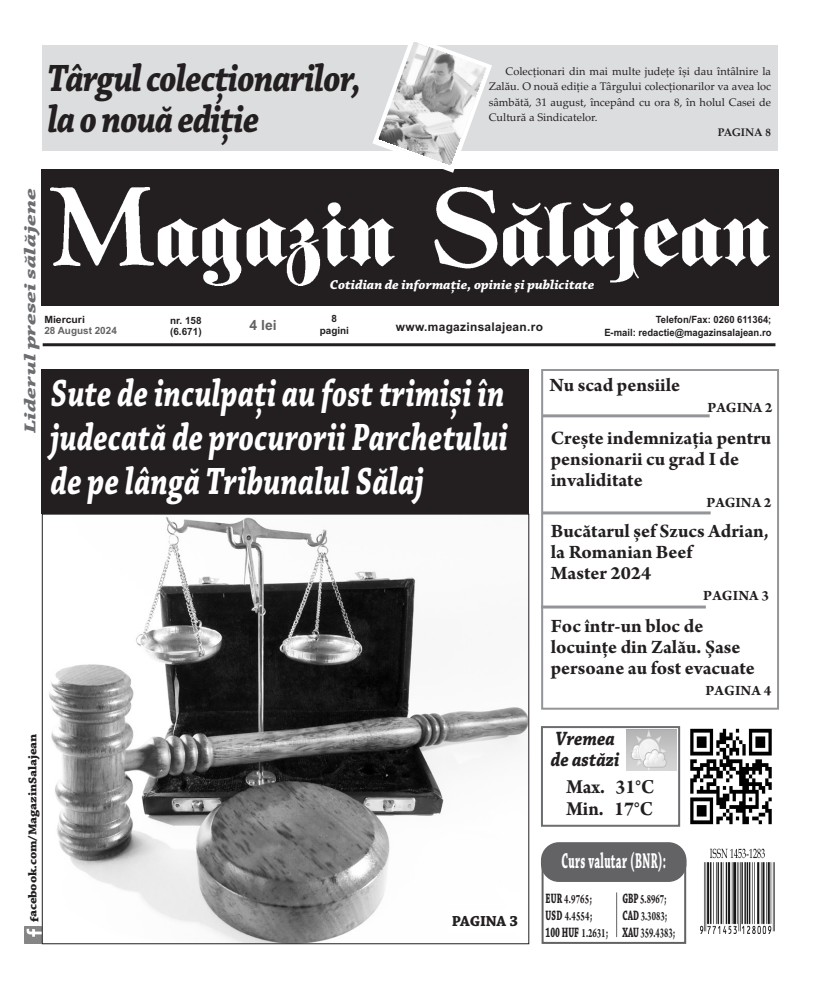
<style>
.page{position:relative;width:820px;height:993px;background:#fff}
.page>*{position:absolute;margin:0;border:0;box-sizing:border-box;transform-origin:0 0}
.t1{font:italic 700 40px/44px "Chaparral Pro";letter-spacing:.01em;color:#fff;text-align:justify;scale:.75 1}
.t2{font:italic 700 40px/41px "Chaparral Pro";letter-spacing:-.025em;color:#231f20;scale:.85 1}
.t3{font:700 22.6px "Chaparral Pro";letter-spacing:.035em;color:#fff;scale:.48 1}
.t4{font:700 21px/22.1px "Arno Pro";color:#231f20;scale:.93 1}
.t5{font:italic 700 20.3px/20.7px "Chaparral Pro";color:#231f20;scale:.87 1}
.t6{font:700 20px/21px "Arno Pro";color:#231f20}
.t7{font:italic 700 16.6px "Chaparral Pro";color:#6c6d70;scale:1.5 1}
.t8{font:700 15.3px "Chaparral Pro";letter-spacing:-.01em;color:#231f20}
.t9{font:700 15px "Arno Pro";letter-spacing:.005em;color:#231f20}
.t10{font:700 14.3px "Chaparral Pro";letter-spacing:-.005em;color:#231f20;scale:.6 1}
.t11{font:700 14.3px "Arno Pro";color:#231f20;scale:.59 1}
.t12{font:700 14px "Arial";color:#636366}
.t13{font:italic 700 13.6px "Chaparral Pro";color:#fff}
.t14{font:700 13.5px/17.2px "Arno Pro";letter-spacing:.005em;color:#231f20;scale:.64 1}
.t15{font:700 13.5px/17.2px "Arno Pro";letter-spacing:.005em;color:#231f20;scale:.65 1}
.t16{font:700 12px "Chaparral Pro";letter-spacing:-.01em;color:#231f20;scale:1.11 1}
.t17{font:700 12px "Arial";letter-spacing:.025em;color:#231f20}
.t18{font:11px/15px "Palatino Linotype";color:#231f20;text-align:justify}
.t19{font:700 11px "Palatino Linotype";color:#231f20}
.t20{font:700 10px/12.5px "Arial";color:#231f20;text-align:right;scale:.95 1}
.t21{font:700 10px/12px "Arial";color:#231f20;text-align:center}
.t22{font:700 10px "Arial";color:#636366}
.t23{font:700 10px "Arial";color:#231f20;scale:1.04 1}
.s1{font-family:"Chaparral Pro";font-size:14.3px}
.s2{font-size:14.3px}
.s3{font-family:"Arno Pro";font-size:13.5px}
.s4{font-family:"Arno Pro"}
.s5{font-family:"Chaparral Pro"}
</style>
<div class="page">
<img style="left:24px;top:926px;width:17px;height:17px">
<hr style="left:43px;top:343px;width:732px;height:3px;background:#231f20">
<div style="left:41px;top:169px;width:737px;height:137px;background:#231f20"></div>
<img style="left:50px;top:187px;width:719px;height:98px">
<div style="left:541px;top:369px;width:237px;height:340px;border:2px solid #939598"></div>
<hr style="left:542px;top:414px;width:167px;height:3px;background:#939598">
<hr style="left:541px;top:511px;width:169px;height:3px;background:#939598">
<hr style="left:540px;top:605px;width:165px;height:3px;background:#939598">
<div style="left:541px;top:859px;width:145px;height:84px;border:2px solid #636366"></div>
<div style="left:540px;top:841px;width:146px;height:40px;background:#636366;border-radius:18px"></div>
<hr style="left:616px;top:892px;width:1px;height:44px;background:#636366">
<img style="left:700px;top:848px;width:74px;height:85px">
<div style="left:540px;top:725px;width:140px;height:101px;border:2px solid #6c6d70"></div>
<img style="left:626px;top:729px;width:50px;height:41px">
<img style="left:690px;top:728px;width:82px;height:97px">
<div style="left:473px;top:45px;width:304px;height:105px;background:#dcdddf"></div>
<div style="left:43px;top:45px;width:437px;height:105px;background:#dcdddf"></div>
<div style="left:41px;top:368px;width:487px;height:145px;background:#231f20"></div>
<img style="left:49px;top:517px;width:477px;height:424px">
<div style="left:448px;top:909px;width:74px;height:23px;background:#fff"></div>
<svg style="left:369px;top:42px;width:125px;height:131px"></svg>
<h1 class="t2" style="left:48px;top:61px;width:371px">Târgul colecționarilor, la o nouă ediție</h1>
<p class="t18" style="left:488px;top:65px;width:284px;text-indent:17px">Colecţionari din mai multe judeţe își dau întâlnire la Zalău. O nouă ediţie a Târgului colecţionarilor va avea loc sâmbătă, 31 august, începând cu ora 8, în holul Casei de Cultură a Sindicatelor.</p>
<p class="t19" style="left:717px;top:125px;width:55px">PAGINA 8</p>
<p class="t7" style="left:24px;top:433px;width:165px;rotate:-90deg">Liderul presei sălăjene</p>
<p class="t13" style="left:330px;top:279px;width:266px">Cotidian de informaţie, opinie şi publicitate</p>
<p class="t12" style="left:249px;top:320px;width:29px">4 lei</p>
<p class="t21" style="left:319px;top:314px;width:31px">8 pagini</p>
<p class="t23" style="left:44px;top:315px;width:41px">Miercuri</p>
<p class="t22" style="left:44px;top:326px;width:74px">28 August 2024</p>
<p class="t20" style="left:604px;top:314px;width:177px">Telefon/Fax: 0260 611364;<br>E-mail: redactie@magazinsalajean.ro</p>
<p class="t21" style="left:170px;top:315px;width:33px;line-height:11.1px;text-align:left">nr. 158 (6.671)</p>
<p class="t17" style="left:396px;top:322px;width:148px">www.magazinsalajean.ro</p>
<h1 class="t1" style="left:51px;top:375px;width:610px">Sute de inculpați au fost trimiși în judecată de procurorii Parchetului de pe lângă Tribunalul Sălaj</h1>
<p class="t6" style="left:549px;top:376px;width:132px">Nu scad pensiile</p>
<p class="t9" style="left:707px;top:402px;width:66px">PAGINA 2</p>
<p class="t6" style="left:550px;top:429px;width:222px">Crește indemnizația pentru pensionarii cu grad I de invaliditate</p>
<p class="t9" style="left:706px;top:497px;width:66px">PAGINA 2</p>
<p class="t6" style="left:550px;top:522px;width:219px">Bucătarul șef Szucs Adrian, la Romanian Beef<br>Master 2024</p>
<p class="t9" style="left:703px;top:590px;width:67px">PAGINA 3</p>
<p class="t16" style="left:25px;top:921px;width:171px;rotate:-90deg">facebook.com/MagazinSalajean</p>
<p class="t8" style="left:451px;top:911px;width:68px">PAGINA 3</p>
<p class="t6" style="left:550px;top:617px;width:205px">Foc într-un bloc de locuințe din Zalău. Șase persoane au fost evacuate</p>
<p class="t9" style="left:705px;top:685px;width:67px">PAGINA 4</p>
<p class="t5" style="left:550px;top:729px;width:81px">Vremea de astăzi</p>
<p class="t4" style="left:566px;top:777px;width:96px">Max. 31°C<br>Min. 17°C</p>
<p class="t3" style="left:561px;top:847px;width:220px">Curs valutar (BNR):</p>
<p class="t15" style="left:545px;top:890px;width:74px"><span class="s1">EUR</span> 4.9765<span class="s2">;<br></span><span class="s1">USD</span> 4.4554<span class="s2">;</span></p>
<p class="t10" style="left:545px;top:923px;width:106px">100 HUF <span class="s3">1.2631</span><span class="s4">;</span></p>
<p class="t14" style="left:622px;top:891px;width:72px"><span class="s1">GBP</span> 5.8967<span class="s2">;<br></span><span class="s1">CAD</span> 3.3083<span class="s2">;</span></p>
<p class="t11" style="left:622px;top:927px;width:91px"><span class="s5">XAU</span> 359.4383;</p>
</div>
